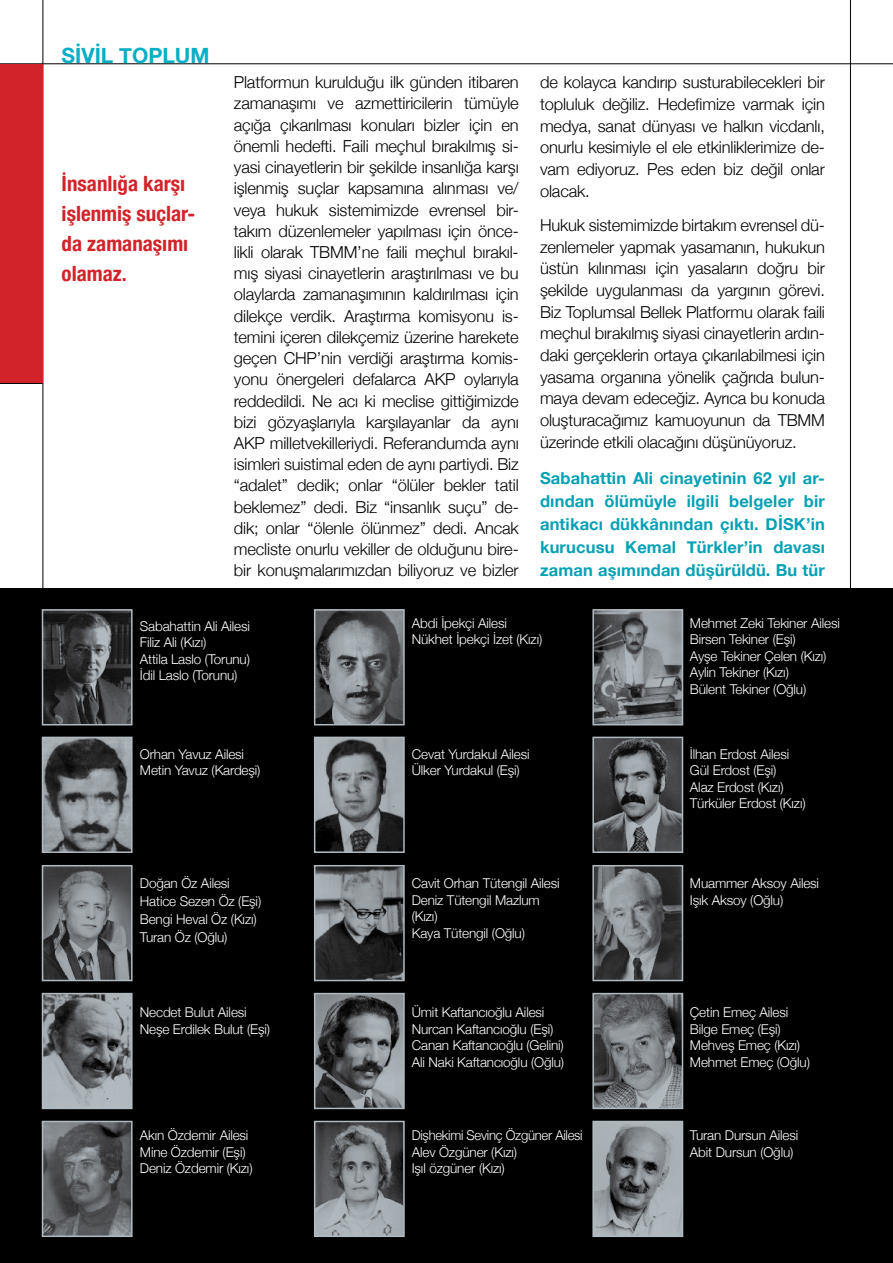
<style>
.page{position:relative;width:893px;height:1263px;background:#fff}
.page>*{position:absolute;margin:0;border:0;box-sizing:border-box;transform-origin:0 0}
.t1{font:700 condensed 21px/30px "Helvetica Neue";color:#d2232a}
.t2{font:700 21px "Helvetica Neue";color:#08aec5}
.t3{font:300 16.5px/21.1px "Helvetica Neue";letter-spacing:-.01em;color:#000;text-align:justify}
.t4{font:700 16.5px/23.1px "Helvetica Neue";letter-spacing:.01em;color:#06a0b4;text-align:justify}
.t5{font:300 13.5px/16.5px "Helvetica Neue";letter-spacing:-.01em;color:#fff}
</style>
<div class="page">
<hr style="left:850px;top:0;width:1px;height:1263px;background:#000">
<hr style="left:43px;top:0;width:1px;height:1263px;background:#000">
<hr style="left:0;top:63px;width:893px;height:1px;background:#000">
<div style="left:0;top:64px;width:43px;height:319px;background:#d2232a"></div>
<div style="left:0;top:589px;width:893px;height:674px;background:#000"></div>
<hr style="left:0;top:383px;width:43px;height:1px;background:#000">
<img style="left:45px;top:612px;width:85px;height:110px">
<div style="left:42px;top:609px;width:91px;height:116px;border:2px solid #b1bac0"></div>
<img style="left:45px;top:740px;width:85px;height:110px">
<div style="left:42px;top:737px;width:91px;height:116px;border:2px solid #b1bac0"></div>
<img style="left:45px;top:868px;width:85px;height:110px">
<div style="left:42px;top:865px;width:91px;height:116px;border:2px solid #b1bac0"></div>
<img style="left:45px;top:996px;width:85px;height:110px">
<div style="left:42px;top:993px;width:91px;height:116px;border:2px solid #b1bac0"></div>
<img style="left:45px;top:1124px;width:85px;height:110px">
<div style="left:42px;top:1121px;width:91px;height:116px;border:2px solid #b1bac0"></div>
<img style="left:317px;top:612px;width:85px;height:110px">
<div style="left:314px;top:609px;width:91px;height:116px;border:2px solid #b1bac0"></div>
<img style="left:317px;top:740px;width:85px;height:110px">
<div style="left:314px;top:737px;width:91px;height:116px;border:2px solid #b1bac0"></div>
<img style="left:317px;top:868px;width:85px;height:110px">
<div style="left:314px;top:865px;width:91px;height:116px;border:2px solid #b1bac0"></div>
<img style="left:317px;top:996px;width:85px;height:110px">
<div style="left:314px;top:993px;width:91px;height:116px;border:2px solid #b1bac0"></div>
<img style="left:317px;top:1124px;width:85px;height:110px">
<div style="left:314px;top:1121px;width:91px;height:116px;border:2px solid #b1bac0"></div>
<img style="left:595px;top:612px;width:85px;height:110px">
<div style="left:592px;top:609px;width:91px;height:116px;border:2px solid #b1bac0"></div>
<img style="left:595px;top:740px;width:85px;height:110px">
<div style="left:592px;top:737px;width:91px;height:116px;border:2px solid #b1bac0"></div>
<img style="left:595px;top:868px;width:85px;height:110px">
<div style="left:592px;top:865px;width:91px;height:116px;border:2px solid #b1bac0"></div>
<img style="left:595px;top:996px;width:85px;height:110px">
<div style="left:592px;top:993px;width:91px;height:116px;border:2px solid #b1bac0"></div>
<img style="left:595px;top:1124px;width:85px;height:110px">
<div style="left:592px;top:1121px;width:91px;height:116px;border:2px solid #b1bac0"></div>
<p class="t2" style="left:62px;top:43px;width:149px">SİVİL TOPLUM</p>
<p class="t1" style="left:62px;top:169px;width:135px">İnsanlığa karşı işlenmiş suçlar&shy;da zamanaşımı olamaz.</p>
<p class="t3" style="left:234px;top:71px;width:286px">Platformun kurulduğu ilk günden itibaren zamanaşımı ve azmettiricilerin tümüyle açığa çıkarılması konuları bizler için en önemli hedefti. Faili meçhul bırakılmış si&shy;yasi cinayetlerin bir şekilde insanlığa karşı işlenmiş suçlar kapsamına alınması ve/ veya hukuk sistemimizde evrensel bir&shy;takım düzenlemeler yapılması için önce&shy;likli olarak TBMM’ne faili meçhul bırakıl&shy;mış siyasi cinayetlerin araştırılması ve bu olaylarda zamanaşımının kaldırılması için dilekçe verdik. Araştırma komisyonu is&shy;temini içeren dilekçemiz üzerine harekete geçen CHP’nin verdiği araştırma komis&shy;yonu önergeleri defalarca AKP oylarıyla reddedildi. Ne acı ki meclise gittiğimizde bizi gözyaşlarıyla karşılayanlar da aynı AKP milletvekilleriydi. Referandumda aynı isimleri suistimal eden de aynı partiydi. Biz “adalet” dedik; onlar “ölüler bekler tatil beklemez” dedi. Biz “insanlık suçu” de&shy;dik; onlar “ölenle ölünmez” dedi. Ancak mecliste onurlu vekiller de olduğunu bire&shy;bir konuşmalarımızdan biliyoruz ve bizler</p>
<p class="t3" style="left:540px;top:71px;width:286px;line-height:21.6px">de kolayca kandırıp susturabilecekleri bir topluluk değiliz. Hedefimize varmak için medya, sanat dünyası ve halkın vicdanlı, onurlu kesimiyle el ele etkinliklerimize de&shy;vam ediyoruz. Pes eden biz değil onlar olacak.</p>
<p class="t3" style="left:540px;top:214px;width:286px;line-height:21.6px">Hukuk sistemimizde birtakım evrensel dü&shy;zenlemeler yapmak yasamanın, hukukun üstün kılınması için yasaların doğru bir şekilde uygulanması da yargının görevi.<br>Biz Toplumsal Bellek Platformu olarak faili meçhul bırakılmış siyasi cinayetlerin ardın&shy;daki gerçeklerin ortaya çıkarılabilmesi için yasama organına yönelik çağrıda bulun&shy;maya devam edeceğiz. Ayrıca bu konuda oluşturacağımız kamuoyunun da TBMM üzerinde etkili olacağını düşünüyoruz.</p>
<p class="t4" style="left:540px;top:466px;width:286px">Sabahattin Ali cinayetinin 62 yıl ar&shy;dından ölümüyle ilgili belgeler bir antikacı dükkânından çıktı. DİSK’in kurucusu Kemal Türkler’in davası zaman aşımından düşürüldü. Bu tür</p>
<p class="t5" style="left:140px;top:617px;width:112px">Sabahattin Ali Ailesi<br>Filiz Ali (Kızı)<br>Attila Laslo (Torunu)<br>İdil Laslo (Torunu)</p>
<p class="t5" style="left:140px;top:746px;width:122px">Orhan Yavuz Ailesi<br>Metin Yavuz (Kardeşi)</p>
<p class="t5" style="left:140px;top:874px;width:123px;line-height:18px">Doğan Öz Ailesi<br>Hatice Sezen Öz (Eşi)<br>Bengi Heval Öz (Kızı)<br>Turan Öz (Oğlu)</p>
<p class="t5" style="left:140px;top:1004px;width:132px">Necdet Bulut Ailesi<br>Neşe Erdilek Bulut (Eşi)</p>
<p class="t5" style="left:140px;top:1127px;width:114px">Akın Özdemir Ailesi<br>Mine Özdemir (Eşi)<br>Deniz Özdemir (Kızı)</p>
<p class="t5" style="left:412px;top:614px;width:132px">Abdi İpekçi Ailesi<br>Nükhet İpekçi İzet (Kızı)</p>
<p class="t5" style="left:412px;top:746px;width:119px">Cevat Yurdakul Ailesi<br>Ülker Yurdakul (Eşi)</p>
<p class="t5" style="left:412px;top:875px;width:149px">Cavit Orhan Tütengil Ailesi<br>Deniz Tütengil Mazlum (Kızı)<br>Kaya Tütengil (Oğlu)</p>
<p class="t5" style="left:412px;top:1004px;width:154px">Ümit Kaftancıoğlu Ailesi<br>Nurcan Kaftancıoğlu (Eşi)<br>Canan Kaftancıoğlu (Gelini)<br>Ali Naki Kaftancıoğlu (Oğlu)</p>
<p class="t5" style="left:412px;top:1127px;width:172px">Dişhekimi Sevinç Özgüner Ailesi<br>Alev Özgüner (Kızı)<br>Işıl özgüner (Kızı)</p>
<p class="t5" style="left:690px;top:614px;width:151px">Mehmet Zeki Tekiner Ailesi<br>Birsen Tekiner (Eşi)<br>Ayşe Tekiner Çelen (Kızı)<br>Aylin Tekiner (Kızı)<br>Bülent Tekiner (Oğlu)</p>
<p class="t5" style="left:690px;top:745px;width:117px">İlhan Erdost Ailesi<br>Gül Erdost (Eşi)<br>Alaz Erdost (Kızı)<br>Türküler Erdost (Kızı)</p>
<p class="t5" style="left:690px;top:875px;width:131px">Muammer Aksoy Ailesi<br>Işık Aksoy (Oğlu)</p>
<p class="t5" style="left:690px;top:1004px;width:121px">Çetin Emeç Ailesi<br>Bilge Emeç (Eşi)<br>Mehveş Emeç (Kızı)<br>Mehmet Emeç (Oğlu)</p>
<p class="t5" style="left:690px;top:1127px;width:110px">Turan Dursun Ailesi<br>Abit Dursun (Oğlu)</p>
</div>
